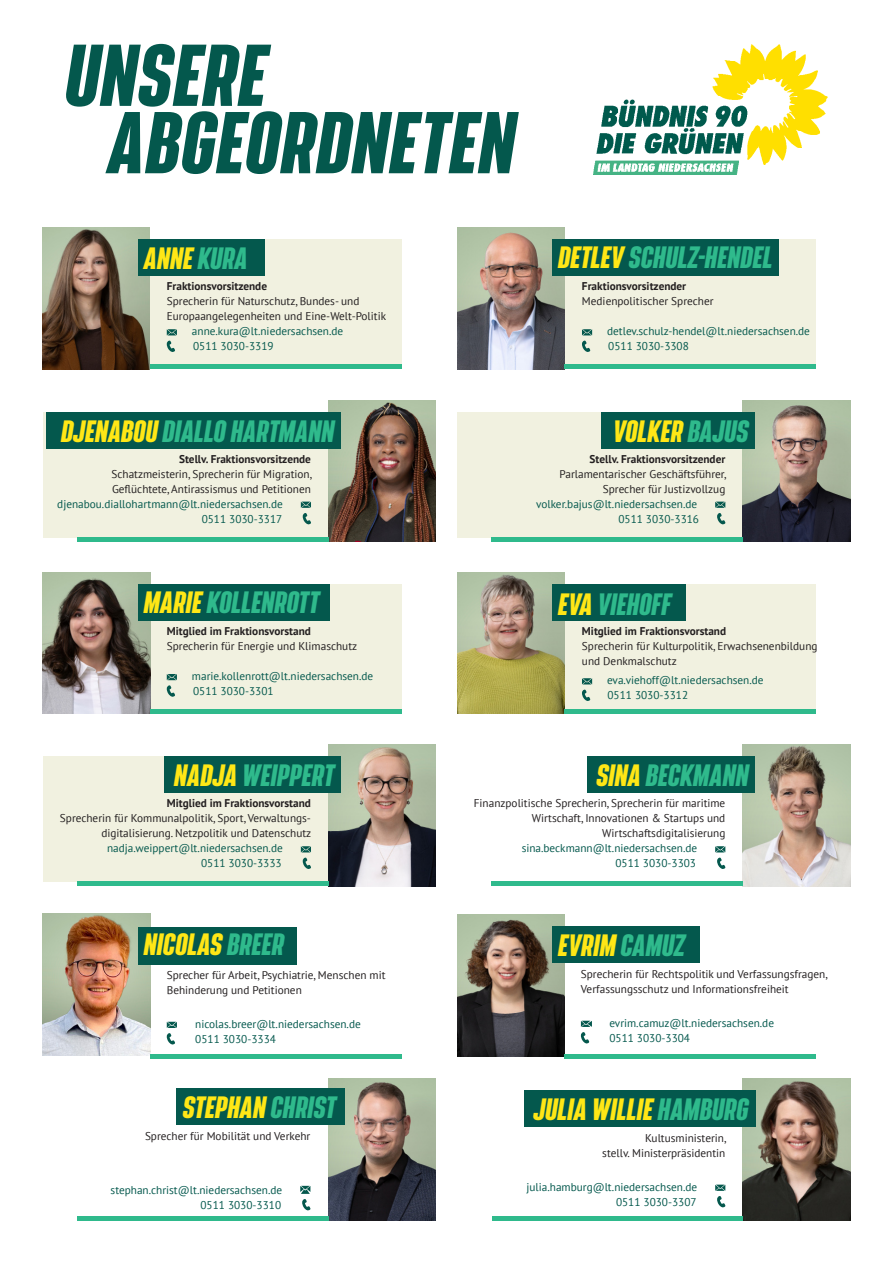
<style>
.page{position:relative;width:893px;height:1263px;background:#fff}
.page>*{position:absolute;margin:0;border:0;box-sizing:border-box;transform-origin:0 0}
.Inhaltsverzeichnis_Kapitel{font:italic 700 76.5px "Bereit";letter-spacing:.01em;color:#04584d}
.Normaler_Text{font:italic 700 27px "Bereit";color:#2fba8c}
.Normaler_Text-2{font:italic 700 27px "Bereit";color:#ffe716}
.Normaler_Text-3{font:11.25px/15px "PT Sans";color:#231f20}
.Normaler_Text-4{font:11.25px/15px "PT Sans";color:#04584d}
.Normaler_Text-5{font:700 11.25px "PT Sans";color:#231f20}
.s1{color:#2fba8c}
.s2{color:#ffe716}
.s3{font-weight:700}
</style>
<div class="page">
<div style="left:43px;top:240px;width:359px;height:125px;background:#f1f1e0"></div>
<div style="left:43px;top:412px;width:359px;height:125px;background:#f1f1e0"></div>
<div style="left:43px;top:584px;width:359px;height:125px;background:#f1f1e0"></div>
<div style="left:43px;top:757px;width:359px;height:125px;background:#f1f1e0"></div>
<div style="left:457px;top:240px;width:359px;height:125px;background:#f1f1e0"></div>
<div style="left:457px;top:412px;width:359px;height:125px;background:#f1f1e0"></div>
<div style="left:457px;top:584px;width:359px;height:125px;background:#f1f1e0"></div>
<img style="left:743px;top:400px;width:107px;height:142px">
<img style="left:457px;top:228px;width:108px;height:141px">
<img style="left:328px;top:400px;width:108px;height:142px">
<img style="left:43px;top:228px;width:107px;height:141px">
<img style="left:743px;top:745px;width:107px;height:141px">
<img style="left:743px;top:1079px;width:107px;height:141px">
<img style="left:43px;top:914px;width:107px;height:141px">
<img style="left:457px;top:915px;width:108px;height:141px">
<img style="left:457px;top:572px;width:108px;height:142px">
<img style="left:328px;top:1079px;width:108px;height:141px">
<img style="left:43px;top:572px;width:107px;height:142px">
<img style="left:328px;top:745px;width:108px;height:141px">
<div style="left:552px;top:240px;width:226px;height:36px;background:#04584d"></div>
<hr style="left:150px;top:365px;width:252px;height:4px;background:#2fba8c">
<div style="left:138px;top:240px;width:127px;height:36px;background:#04584d"></div>
<hr style="left:565px;top:365px;width:251px;height:4px;background:#2fba8c">
<div style="left:602px;top:412px;width:153px;height:36px;background:#04584d"></div>
<div style="left:151px;top:709px;width:251px;height:5px;background:#2fba8c"></div>
<div style="left:138px;top:584px;width:191px;height:37px;background:#04584d"></div>
<div style="left:565px;top:709px;width:251px;height:5px;background:#2fba8c"></div>
<div style="left:552px;top:584px;width:134px;height:37px;background:#04584d"></div>
<div style="left:151px;top:1054px;width:251px;height:5px;background:#2fba8c"></div>
<div style="left:552px;top:927px;width:148px;height:36px;background:#04584d"></div>
<div style="left:565px;top:1054px;width:251px;height:5px;background:#2fba8c"></div>
<div style="left:176px;top:1088px;width:169px;height:37px;background:#04584d"></div>
<div style="left:524px;top:1091px;width:231px;height:36px;background:#04584d"></div>
<hr style="left:491px;top:1216px;width:251px;height:4px;background:#2fba8c">
<div style="left:138px;top:927px;width:159px;height:37px;background:#04584d"></div>
<hr style="left:77px;top:1216px;width:251px;height:4px;background:#2fba8c">
<div style="left:491px;top:537px;width:252px;height:5px;background:#2fba8c"></div>
<div style="left:47px;top:412px;width:294px;height:36px;background:#04584d"></div>
<div style="left:77px;top:537px;width:251px;height:5px;background:#2fba8c"></div>
<div style="left:588px;top:757px;width:167px;height:36px;background:#04584d"></div>
<hr style="left:491px;top:882px;width:252px;height:4px;background:#2fba8c">
<div style="left:165px;top:757px;width:176px;height:36px;background:#04584d"></div>
<hr style="left:77px;top:882px;width:251px;height:4px;background:#2fba8c">
<img style="left:593px;top:45px;width:234px;height:129px">
<svg style="left:715px;top:1184px;width:10px;height:23px"></svg>
<svg style="left:581px;top:1021px;width:11px;height:23px"></svg>
<svg style="left:167px;top:1022px;width:10px;height:23px"></svg>
<svg style="left:167px;top:329px;width:10px;height:23px"></svg>
<svg style="left:167px;top:674px;width:10px;height:23px"></svg>
<svg style="left:582px;top:678px;width:10px;height:23px"></svg>
<svg style="left:715px;top:502px;width:10px;height:23px"></svg>
<svg style="left:715px;top:846px;width:10px;height:23px"></svg>
<svg style="left:301px;top:502px;width:10px;height:23px"></svg>
<svg style="left:301px;top:846px;width:10px;height:23px"></svg>
<svg style="left:582px;top:329px;width:10px;height:23px"></svg>
<svg style="left:300px;top:1186px;width:11px;height:24px"></svg>
<p class="Inhaltsverzeichnis_Kapitel" style="left:66px;top:30px;width:203px">UNSERE</p>
<h1 class="Inhaltsverzeichnis_Kapitel" style="left:108px;top:97px;width:409px">ABGEORDNETEN</h1>
<p class="Normaler_Text-2" style="left:144px;top:242px;width:105px">ANNE <span class="s1">KURA</span></p>
<p class="Normaler_Text-5" style="left:167px;top:279px;width:102px">Fraktionsvorsitzende</p>
<p class="Normaler_Text-3" style="left:167px;top:294px;width:194px">Sprecherin für Naturschutz, Bundes- und</p>
<p class="Normaler_Text-3" style="left:167px;top:309px;width:221px">Europaangelegenheiten und Eine-Welt-Politik</p>
<p class="Normaler_Text-4" style="left:192px;top:324px;width:153px">anne.kura@lt.niedersachsen.de</p>
<p class="Normaler_Text-4" style="left:193px;top:339px;width:82px">0511 3030-3319</p>
<p class="Normaler_Text" style="left:61px;top:415px;width:275px"><span class="s2">DJENABOU</span> DIALLO HARTMANN</p>
<p class="Normaler_Text-5" style="left:179px;top:451px;width:133px">Stellv. Fraktionsvorsitzende</p>
<p class="Normaler_Text-3" style="left:111px;top:466px;width:202px">Schatzmeisterin, Sprecherin für Migration,</p>
<p class="Normaler_Text-3" style="left:112px;top:481px;width:200px">Geflüchtete, Antirassismus und Petitionen</p>
<p class="Normaler_Text-4" style="left:57px;top:496px;width:227px">djenabou.diallohartmann@lt.niedersachsen.de</p>
<p class="Normaler_Text-4" style="left:202px;top:511px;width:82px">0511 3030-3317</p>
<p class="Normaler_Text" style="left:144px;top:587px;width:177px"><span class="s2">MARIE</span> KOLLENROTT</p>
<p class="Normaler_Text-3" style="left:167px;top:623px;width:192px"><span class="s3">Mitglied im Fraktionsvorstand<br></span>Sprecherin für Energie und Klimaschutz</p>
<p class="Normaler_Text-4" style="left:192px;top:668px;width:183px">marie.kollenrott@lt.niedersachsen.de<br>0511 3030-3301</p>
<p class="Normaler_Text" style="left:558px;top:241px;width:216px"><span class="s2">DETLEV</span> SCHULZ-HENDEL</p>
<p class="Normaler_Text-3" style="left:582px;top:279px;width:133px"><span class="s3">Fraktionsvorsitzender<br></span>Medienpolitischer Sprecher</p>
<p class="Normaler_Text-4" style="left:607px;top:324px;width:204px">detlev.schulz-hendel@lt.niedersachsen.de<br>0511 3030-3308</p>
<p class="Normaler_Text-2" style="left:613px;top:415px;width:137px">VOLKER <span class="s1">BAJUS</span></p>
<p class="Normaler_Text-5" style="left:589px;top:451px;width:137px">Stellv. Fraktionsvorsitzender</p>
<p class="Normaler_Text-3" style="left:559px;top:466px;width:168px">Parlamentarischer Geschäftsführer,</p>
<p class="Normaler_Text-3" style="left:603px;top:481px;width:124px">Sprecher für Justizvollzug</p>
<p class="Normaler_Text-4" style="left:536px;top:496px;width:163px">volker.bajus@lt.niedersachsen.de</p>
<p class="Normaler_Text-4" style="left:618px;top:511px;width:82px">0511 3030-3316</p>
<p class="Normaler_Text" style="left:558px;top:588px;width:115px"><span class="s2">EVA</span> VIEHOFF</p>
<p class="Normaler_Text-3" style="left:582px;top:623px;width:237px"><span class="s3">Mitglied im Fraktionsvorstand<br></span>Sprecherin für Kulturpolitik, Erwachsenenbildung und Denkmalschutz</p>
<p class="Normaler_Text-4" style="left:607px;top:673px;width:158px">eva.viehoff@lt.niedersachsen.de<br>0511 3030-3312</p>
<p class="Normaler_Text" style="left:174px;top:759px;width:162px"><span class="s2">NADJA</span> WEIPPERT</p>
<p class="Normaler_Text-5" style="left:167px;top:796px;width:146px">Mitglied im Fraktionsvorstand</p>
<p class="Normaler_Text-3" style="left:60px;top:811px;width:253px">Sprecherin für Kommunalpolitik, Sport, Verwaltungs-</p>
<p class="Normaler_Text-3" style="left:101px;top:826px;width:211px">digitalisierung. Netzpolitik und Datenschutz</p>
<p class="Normaler_Text-4" style="left:107px;top:841px;width:177px">nadja.weippert@lt.niedersachsen.de</p>
<p class="Normaler_Text-4" style="left:201px;top:856px;width:82px">0511 3030-3333</p>
<p class="Normaler_Text-2" style="left:144px;top:928px;width:141px">NICOLAS <span class="s1">BREER</span></p>
<p class="Normaler_Text-3" style="left:167px;top:967px;width:220px">Sprecher für Arbeit, Psychiatrie, Menschen mit<br>Behinderung und Petitionen</p>
<p class="Normaler_Text-4" style="left:195px;top:1016px;width:167px">nicolas.breer@lt.niedersachsen.de<br>0511 3030-3334</p>
<p class="Normaler_Text-2" style="left:183px;top:1091px;width:155px">STEPHAN <span class="s1">CHRIST</span></p>
<p class="Normaler_Text-3" style="left:145px;top:1129px;width:167px">Sprecher für Mobilität und Verkehr</p>
<p class="Normaler_Text-4" style="left:111px;top:1182px;width:173px;text-align:right">stephan.christ@lt.niedersachsen.de<br>0511 3030-3310</p>
<p class="Normaler_Text" style="left:596px;top:759px;width:154px"><span class="s2">SINA</span> BECKMANN</p>
<p class="Normaler_Text-3" style="left:474px;top:796px;width:253px">Finanzpolitische Sprecherin, Sprecherin für maritime</p>
<p class="Normaler_Text-3" style="left:532px;top:811px;width:195px">Wirtschaft, Innovationen &amp; Startups und</p>
<p class="Normaler_Text-3" style="left:602px;top:826px;width:125px">Wirtschaftsdigitalisierung</p>
<p class="Normaler_Text-4" style="left:522px;top:841px;width:177px">sina.beckmann@lt.niedersachsen.de</p>
<p class="Normaler_Text-4" style="left:615px;top:856px;width:82px">0511 3030-3303</p>
<p class="Normaler_Text-2" style="left:558px;top:929px;width:128px">EVRIM <span class="s1">CAMUZ</span></p>
<p class="Normaler_Text-3" style="left:581px;top:966px;width:248px">Sprecherin für Rechtspolitik und Verfassungsfragen,<br>Verfassungsschutz und Informationsfreiheit</p>
<p class="Normaler_Text-4" style="left:609px;top:1015px;width:166px">evrim.camuz@lt.niedersachsen.de<br>0511 3030-3304</p>
<p class="Normaler_Text-2" style="left:533px;top:1093px;width:217px">JULIA WILLIE <span class="s1">HAMBURG</span></p>
<p class="Normaler_Text-3" style="left:602px;top:1130px;width:125px;text-align:right">Kultusministerin,<br>stellv. Ministerpräsidentin</p>
<p class="Normaler_Text-4" style="left:526px;top:1179px;width:172px;text-align:right">julia.hamburg@lt.niedersachsen.de<br>0511 3030-3307</p>
</div>
